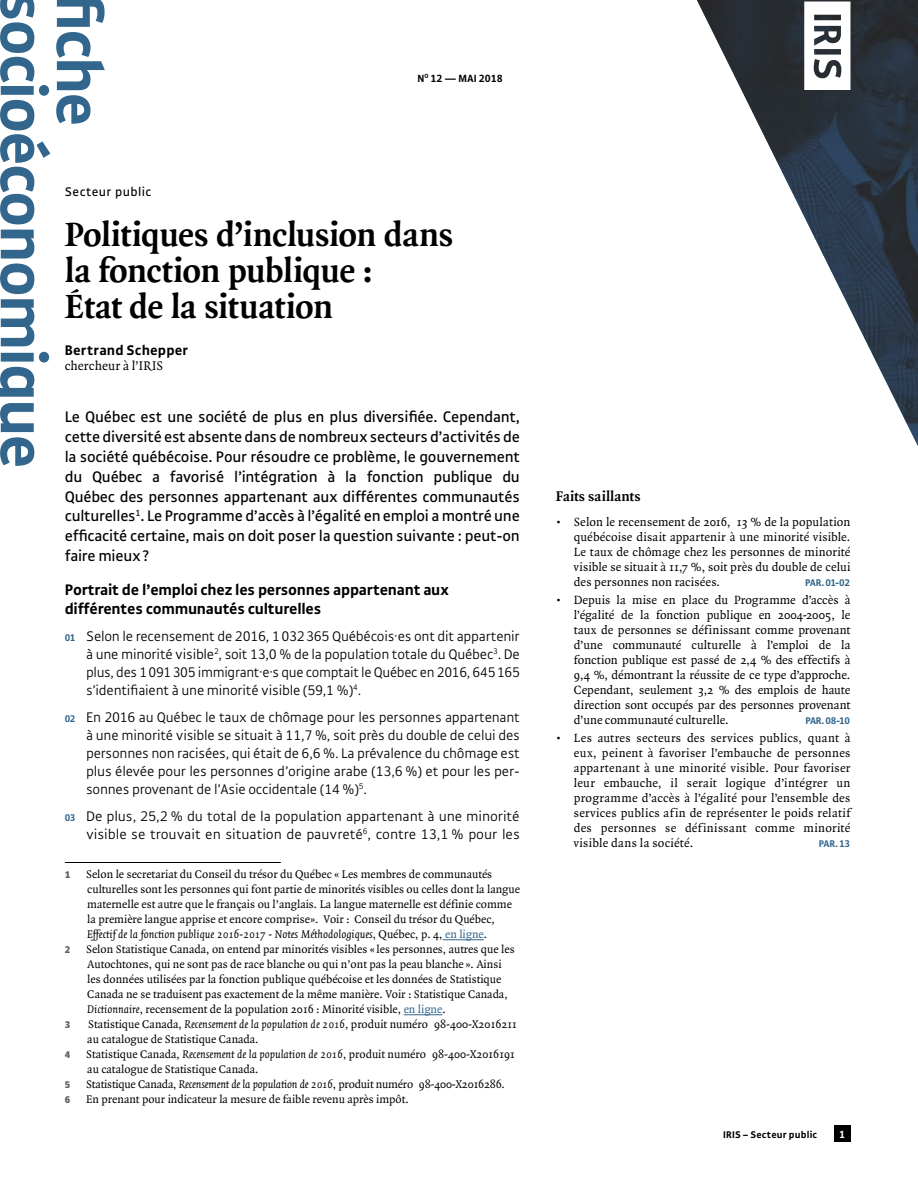
<style>
.page{position:relative;width:918px;height:1188px;background:#fff}
.page>*{position:absolute;margin:0;border:0;box-sizing:border-box;transform-origin:0 0}
.t1{font:700 68.1px "Gak Sans";letter-spacing:-.035em;color:#32668d}
.t2{font:700 36px/36px "Quadraat";letter-spacing:-.015em;color:#000}
.t3{font:16.5px/19.8px "Gak Sans";letter-spacing:-.015em;color:#000;text-align:justify}
.t4{font:700 16.5px/19.5px "Gak Sans";letter-spacing:-.015em;color:#000}
.t5{font:300 15px/18px "Gak Sans";letter-spacing:-.015em;color:#000;text-align:justify}
.t6{font:700 15px "Gak Sans";letter-spacing:.01em;color:#000}
.t7{font:700 15px "Quadraat";letter-spacing:.015em;color:#000}
.t8{font:13.5px "Quadraat";letter-spacing:.005em;color:#000}
.t9{font:13.5px "Gak Sans";letter-spacing:.03em;color:#020203}
.t10{font:12.75px/15px "Quadraat";letter-spacing:.01em;color:#000;text-align:justify}
.t11{font:12px/15px "Quadraat";color:#000}
.t12{font:700 11.25px "Gak Sans";color:#000}
.t13{font:700 11.25px "Gak Sans";color:#fff}
.t14{font:700 10.5px "Gak Sans";letter-spacing:-.03em;color:#32668d}
.t15{font:700 10.5px "Gak Sans";letter-spacing:.015em;color:#000}
.t16{font:900 10.5px "Gak Sans";color:#626161}
.s1{font-weight:700;font-size:10.5px;color:#32668d}
.s2{font-style:italic}
.s3{color:#32668d}
</style>
<div class="page">
<div style="left:834px;top:1126px;width:16px;height:16px;background:#000"></div>
<hr style="left:65px;top:862px;width:216px;height:1px;background:#000">
<hr style="left:443px;top:939px;width:41px;height:1px;background:#32668d">
<hr style="left:404px;top:1014px;width:38px;height:1px;background:#32668d">
<img style="left:697px;top:0;width:221px;height:446px">
<svg style="left:804px;top:2px;width:46px;height:88px"></svg>
<h1 class="t1" style="left:60px;top:-9px;width:480px;rotate:90deg">socioéconomique</h1>
<h1 class="t1" style="left:116px;top:-9px;width:138px;rotate:90deg">fiche</h1>
<p class="t12" style="left:417px;top:72px;width:87px">n<sup>o</sup> 12 — mai 2018</p>
<p class="t9" style="left:65px;top:184px;width:88px">Secteur public</p>
<h2 class="t2" style="left:65px;top:218px;width:390px">Politiques d’inclusion dans la fonction publique :<br>État de la situation</h2>
<p class="t6" style="left:65px;top:342px;width:125px">Bertrand Schepper</p>
<p class="t8" style="left:65px;top:359px;width:100px">chercheur à l’IRIS</p>
<p class="t3" style="left:65px;top:407px;width:457px">Le Québec est une société de plus en plus diversifiée. Cependant, cette diversité est absente dans de nombreux secteurs d’activités de la société québécoise. Pour résoudre ce problème, le gouvernement du Québec a favorisé l’intégration à la fonction publique du Québec des personnes appartenant aux différentes communautés culturelles<sup>1</sup>. Le Programme d’accès à l’égalité en emploi a montré une efficacité certaine, mais on doit poser la question suivante : peut-on faire mieux?</p>
<h3 class="t4" style="left:65px;top:580px;width:386px">Portrait de l’emploi chez les personnes appartenant aux différentes communautés culturelles</h3>
<p class="t5" style="left:86px;top:628px;width:435px;text-indent:-21px"><span class="s1">01</span> Selon le recensement de 2016, 1032365 Québécois·es ont dit appartenir à une minorité visible<sup>2</sup>, soit 13,0 % de la population totale du Québec<sup>3</sup>. De plus, des 1091305 immigrant·e·s que comptait le Québec en 2016, 645165 s’identifiaient à une minorité visible (59,1 %)<sup>4</sup>.</p>
<p class="t5" style="left:86px;top:709px;width:435px;text-indent:-21px"><span class="s1">02</span> En 2016 au Québec le taux de chômage pour les personnes appartenant à une minorité visible se situait à 11,7 %, soit près du double de celui des personnes non racisées, qui était de 6,6 %. La prévalence du chômage est plus élevée pour les personnes d’origine arabe (13,6 %) et pour les per&shy;sonnes provenant de l’Asie occidentale (14 %)<sup>5</sup>.</p>
<p class="t5" style="left:65px;top:808px;width:457px;text-align:right"><span class="s1">03</span> De plus, 25,2 % du total de la population appartenant à une minorité visible se trouvait en situation de pauvreté<sup>6</sup>, contre 13,1 % pour les</p>
<p class="t16" style="left:65px;top:868px;width:7px">1</p>
<p class="t11" style="left:86px;top:867px;width:435px">Selon le secretariat du Conseil du trésor du Québec « Les membres de communautés culturelles sont les personnes qui font partie de minorités visibles ou celles dont la langue maternelle est autre que le français ou l’anglais. La langue maternelle est définie comme la première langue apprise et encore comprise». Voir : Conseil du trésor du Québec, <span class="s2">Effectif de la fonction publique 2016-2017 - Notes Méthodologiques</span>, Québec, p. 4, <span class="s3">en ligne</span>.</p>
<p class="t16" style="left:65px;top:943px;width:7px">2</p>
<p class="t11" style="left:86px;top:942px;width:430px">Selon Statistique Canada, on entend par minorités visibles « les personnes, autres que les Autochtones, qui ne sont pas de race blanche ou qui n’ont pas la peau blanche ». Ainsi les données utilisées par la fonction publique québécoise et les données de Statistique Canada ne se traduisent pas exactement de la même manière. Voir : Statistique Canada, <span class="s2">Dictionnaire</span>, recensement de la population 2016 : Minorité visible, <span class="s3">en ligne</span>.</p>
<p class="t16" style="left:65px;top:1018px;width:7px">3</p>
<p class="t11" style="left:87px;top:1017px;width:431px">Statistique Canada, <span class="s2">Recensement de la population de 2016</span>, produit numéro 98-400-X2016211 au catalogue de Statistique Canada.</p>
<p class="t16" style="left:65px;top:1048px;width:7px">4</p>
<p class="t11" style="left:86px;top:1047px;width:430px">Statistique Canada, <span class="s2">Recensement de la population de 2016</span>, produit numéro 98-400-X2016191 au catalogue de Statistique Canada.</p>
<p class="t16" style="left:65px;top:1078px;width:7px">5</p>
<p class="t11" style="left:86px;top:1077px;width:420px">Statistique Canada, <span class="s2">Recensement de la population de 2016</span>, produit numéro 98-400-X2016286.</p>
<p class="t16" style="left:65px;top:1093px;width:7px">6</p>
<p class="t11" style="left:86px;top:1092px;width:324px">En prenant pour indicateur la mesure de faible revenu après impôt.</p>
<p class="t7" style="left:556px;top:488px;width:86px">Faits saillants</p>
<p class="t10" style="left:574px;top:515px;width:278px;text-indent:-18px">• Selon le recensement de 2016, 13 % de la population québécoise disait appartenir à une minorité visible.<br>Le taux de chômage chez les personnes de minorité visible se situait à 11,7 %, soit près du double de celui des personnes non racisées.</p>
<p class="t14" style="left:805px;top:577px;width:46px">par. 01-02</p>
<p class="t10" style="left:574px;top:593px;width:278px;text-indent:-18px">• Depuis la mise en place du Programme d’accès à l’égalité de la fonction publique en 2004-2005, le taux de personnes se définissant comme provenant d’une communauté culturelle à l’emploi de la fonction publique est passé de 2,4 % des effectifs à 9,4 %, démontrant la réussite de ce type d’approche.<br>Cependant, seulement 3,2 % des emplois de haute direction sont occupés par des personnes provenant d’une communauté culturelle.</p>
<p class="t14" style="left:805px;top:715px;width:46px">par. 08-10</p>
<p class="t10" style="left:574px;top:731px;width:278px;text-indent:-18px">• Les autres secteurs des services publics, quant à eux, peinent à favoriser l’embauche de personnes appartenant à une minorité visible. Pour favoriser leur embauche, il serait logique d’intégrer un programme d’accès à l’égalité pour l’ensemble des services publics afin de représenter le poids relatif des personnes se définissant comme minorité visible dans la société.</p>
<p class="t14" style="left:819px;top:838px;width:32px">par. 13</p>
<p class="t15" style="left:723px;top:1128px;width:95px">IRIS – Secteur public</p>
<p class="t13" style="left:839px;top:1128px;width:7px">1</p>
</div>
